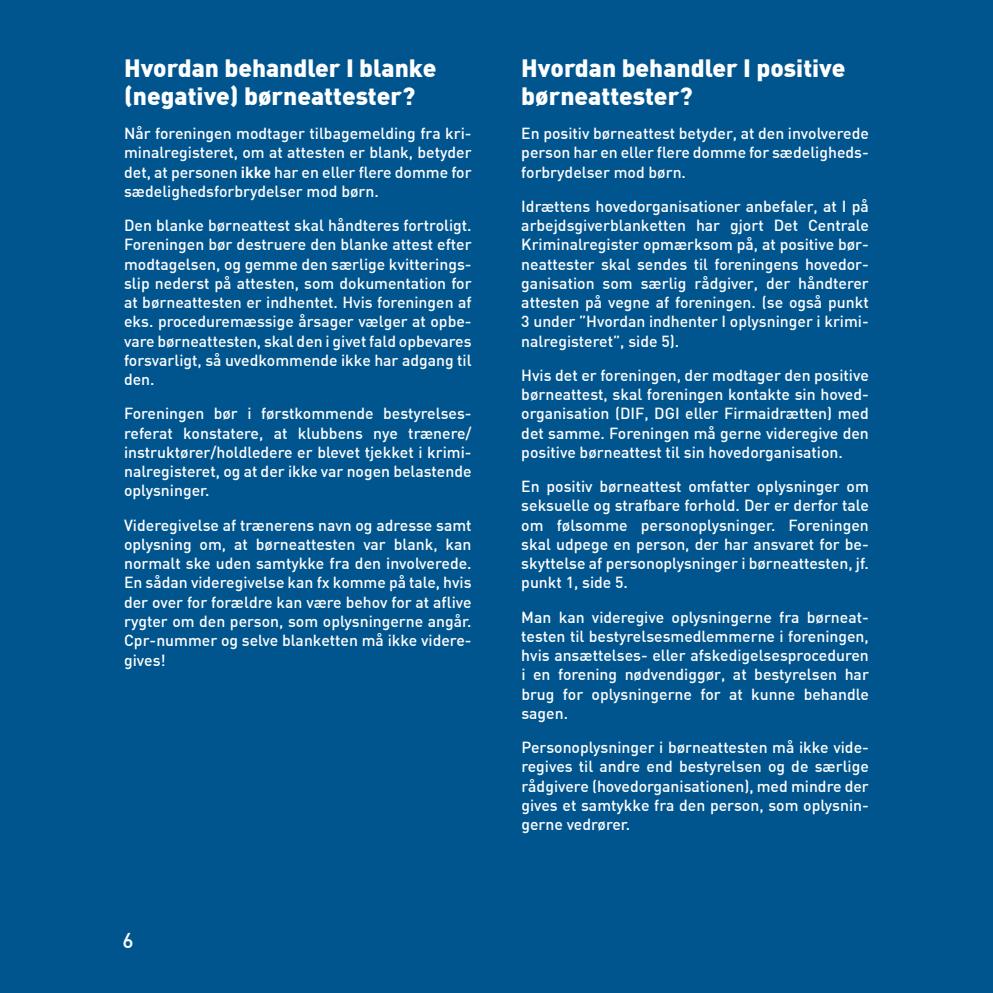
<style>
.page{position:relative;width:993px;height:993px;background:#fff}
.page>*{position:absolute;margin:0;border:0;box-sizing:border-box;transform-origin:0 0}
.t1{font:900 24.5px/28px "DIN";color:#fff}
.t2{font:500 21px "DIN";color:#fff}
.t3{font:500 15.75px/19.2px "DIN";color:#fff;text-align:justify}
.s1{font-weight:700}
</style>
<div class="page">
<div style="left:0;top:0;width:992px;height:992px;background:#00558f"></div>
<h1 class="t1" style="left:124px;top:53px;width:314px">Hvordan behandler I blanke (negative) børneattester?</h1>
<p class="t3" style="left:124px;top:123px;width:349px">Når foreningen modtager tilbagemelding fra kri&shy;minalregisteret, om at attesten er blank, betyder det, at personen <span class="s1">ikke</span> har en eller flere domme for sædelighedsforbrydelser mod børn.</p>
<p class="t3" style="left:124px;top:215px;width:349px">Den blanke børneattest skal håndteres fortroligt.<br>Foreningen bør destruere den blanke attest efter modtagelsen, og gemme den særlige kvitterings&shy;slip nederst på attesten, som dokumentation for at børneattesten er indhentet. Hvis foreningen af eks. proceduremæssige årsager vælger at opbe&shy;vare børneattesten, skal den i givet fald opbevares forsvarligt, så uvedkommende ikke har adgang til den.</p>
<p class="t3" style="left:124px;top:403px;width:349px">Foreningen bør i førstkommende bestyrelses&shy;referat konstatere, at klubbens nye trænere/ instruktører/holdledere er blevet tjekket i krimi&shy;nalregisteret, og at der ikke var nogen belastende oplysninger.</p>
<p class="t3" style="left:124px;top:514px;width:349px">Videregivelse af trænerens navn og adresse samt oplysning om, at børneattesten var blank, kan normalt ske uden samtykke fra den involverede.<br>En sådan videregivelse kan fx komme på tale, hvis der over for forældre kan være behov for at aflive rygter om den person, som oplysningerne angår.<br>Cpr-nummer og selve blanketten må ikke videre&shy;gives!</p>
<h2 class="t2" style="left:122px;top:927px;width:13px">6</h2>
<h1 class="t1" style="left:521px;top:53px;width:325px">Hvordan behandler I positive børneattester?</h1>
<p class="t3" style="left:521px;top:123px;width:349px">En positiv børneattest betyder, at den involverede person har en eller flere domme for sædeligheds&shy;forbrydelser mod børn.</p>
<p class="t3" style="left:521px;top:196px;width:349px">Idrættens hovedorganisationer anbefaler, at I på arbejdsgiverblanketten har gjort Det Centrale Kriminalregister opmærksom på, at positive bør&shy;neattester skal sendes til foreningens hovedor&shy;ganisation som særlig rådgiver, der håndterer attesten på vegne af foreningen. (se også punkt 3 under ”Hvordan indhenter I oplysninger i krimi&shy;nalregisteret”, side 5).</p>
<p class="t3" style="left:521px;top:365px;width:349px">Hvis det er foreningen, der modtager den positive børneattest, skal foreningen kontakte sin hoved&shy;organisation (DIF, DGI eller Firmaidrætten) med det samme. Foreningen må gerne videregive den positive børneattest til sin hovedorganisation.</p>
<p class="t3" style="left:521px;top:476px;width:349px;text-align:left">En positiv børneattest omfatter oplysninger om seksuelle og strafbare forhold. Der er derfor tale om følsomme personoplysninger. Foreningen skal udpege en person, der har ansvaret for be-- skyttelse af personoplysninger i børneattesten, jf. punkt 1, side 5.</p>
<p class="t3" style="left:521px;top:606px;width:349px">Man kan videregive oplysningerne fra børneat&shy;testen til bestyrelsesmedlemmerne i foreningen, hvis ansættelses- eller afskedigelsesproceduren i en forening nødvendiggør, at bestyrelsen har brug for oplysningerne for at kunne behandle sagen.</p>
<p class="t3" style="left:521px;top:737px;width:349px">Personoplysninger i børneattesten må ikke vide&shy;regives til andre end bestyrelsen og de særlige rådgivere (hovedorganisationen), med mindre der gives et samtykke fra den person, som oplysnin&shy;gerne vedrører.</p>
</div>
